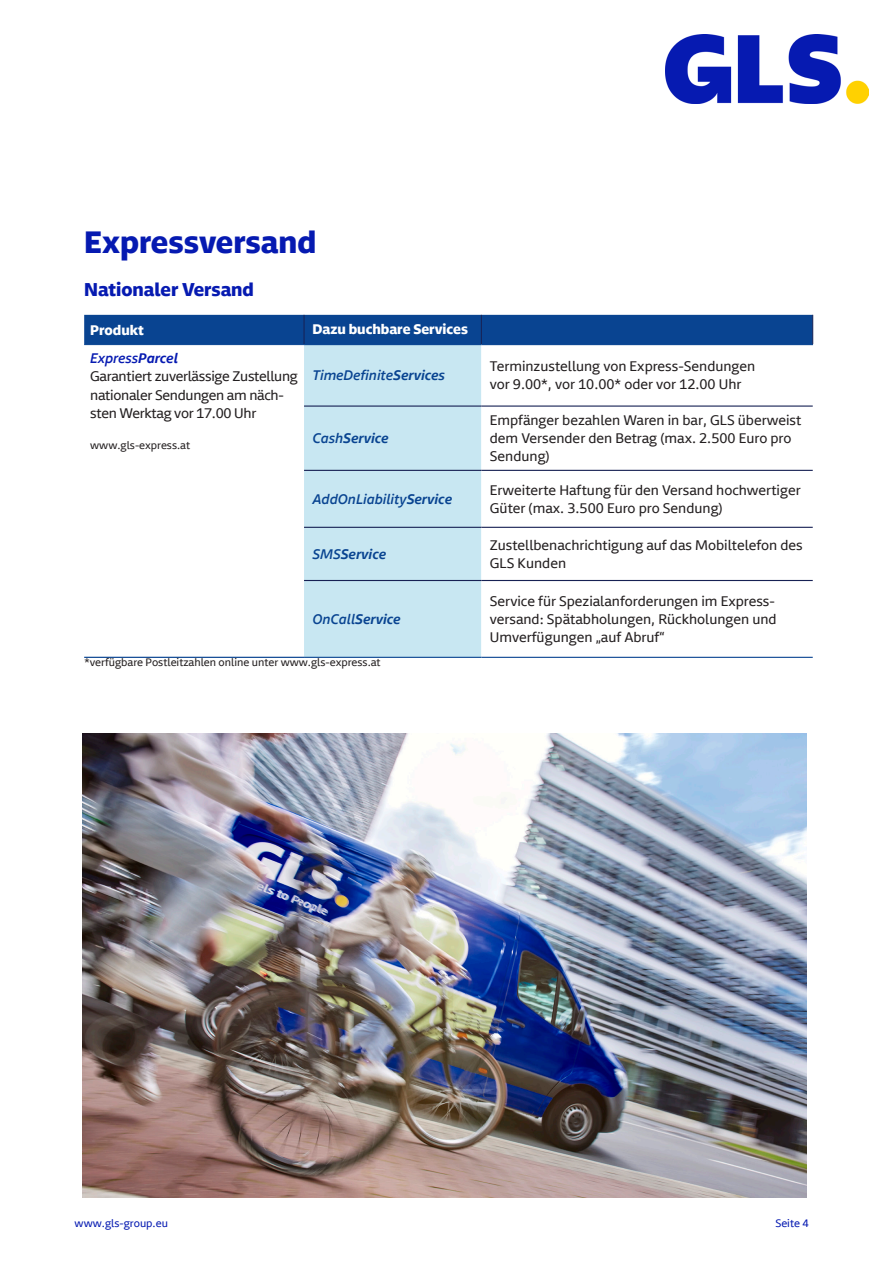
<style>
.page{position:relative;width:893px;height:1263px;background:#fff}
.page>*{position:absolute;margin:0;border:0;box-sizing:border-box;transform-origin:0 0}
.t1{font:700 30px "Newson GLSDTP";color:#061ab1}
.t2{font:700 18px "Newson GLSDTP";color:#061ab1}
.t3{font:13.5px/18.3px "Newson GLSDTP";color:#231f20}
.t4{font:13.5px/18.3px "Newson GLSDTP";letter-spacing:-.02em;color:#231f20}
.t5{font:italic 500 13.5px "Newson GLSDTP";color:#094491}
.t6{font:italic 600 13.5px "Newson GLSDTP";color:#094491}
.t7{font:700 13.5px "Newson GLSDTP";color:#fff}
.t8{font:10.5px "Newson GLSDTP";color:#231f20}
.t9{font:10.5px "Newson GLSDTP";color:#061ab1}
.s1{font-weight:500;font-style:italic;color:#061ab1}
.s2{font-weight:600;font-style:italic;color:#061ab1}
.s3{font-weight:600}
.s4{font-weight:500}
</style>
<div class="page">
<div style="left:304px;top:345px;width:177px;height:312px;background:#c8e7f2"></div>
<svg style="left:481px;top:345px;width:332px;height:312px"></svg>
<div style="left:84px;top:315px;width:729px;height:29px;background:#094491"></div>
<hr style="left:304px;top:405px;width:177px;height:2px;background:#172154">
<hr style="left:481px;top:405px;width:332px;height:2px;background:#172154">
<hr style="left:304px;top:470px;width:177px;height:1px;background:#172154">
<hr style="left:481px;top:470px;width:332px;height:1px;background:#172154">
<hr style="left:304px;top:527px;width:177px;height:1px;background:#172154">
<hr style="left:481px;top:527px;width:332px;height:1px;background:#172154">
<hr style="left:304px;top:580px;width:177px;height:1px;background:#172154">
<hr style="left:481px;top:580px;width:332px;height:1px;background:#172154">
<hr style="left:84px;top:344px;width:220px;height:1px;background:#094491">
<hr style="left:304px;top:344px;width:177px;height:1px;background:#094491">
<hr style="left:481px;top:344px;width:332px;height:1px;background:#094491">
<hr style="left:84px;top:657px;width:220px;height:1px;background:#094491">
<hr style="left:304px;top:657px;width:177px;height:1px;background:#094491">
<hr style="left:481px;top:657px;width:332px;height:1px;background:#094491">
<img style="left:82px;top:733px;width:725px;height:465px">
<img style="left:665px;top:34px;width:204px;height:69px">
<h1 class="t1" style="left:84px;top:215px;width:234px">Expressversand</h1>
<h2 class="t2" style="left:84px;top:273px;width:171px">Nationaler Versand</h2>
<p class="t7" style="left:90px;top:317px;width:55px">Produkt</p>
<p class="t7" style="left:313px;top:317px;width:157px">Dazu buchbare Services</p>
<p class="t4" style="left:90px;top:347px;width:209px"><span class="s1">Express</span><span class="s2">Parcel<br></span>Garantiert zuverlässige Zustellung nationaler Sendungen am näch&shy;sten Werktag vor 17.00 Uhr</p>
<p class="t8" style="left:90px;top:436px;width:101px">www.gls-express.at</p>
<p class="t5" style="left:313px;top:363px;width:134px">TimeDefinite<span class="s3">Services</span></p>
<p class="t3" style="left:490px;top:355px;width:267px">Terminzustellung von Express-Sendungen vor 9.00*, vor 10.00* oder vor 12.00 Uhr</p>
<p class="t3" style="left:490px;top:409px;width:313px">Empfänger bezahlen Waren in bar, GLS -überweist dem Versender den Betrag (max. 2.500 Euro pro<br>Sendung)</p>
<p class="t6" style="left:313px;top:426px;width:78px"><span class="s4">Cash</span>Service</p>
<p class="t5" style="left:313px;top:487px;width:141px">AddOnLiability<span class="s3">Service</span></p>
<p class="t3" style="left:490px;top:479px;width:312px">Erweiterte Haftung für den Versand hochwertiger<br>Güter (max. 3.500 Euro pro Sendung)</p>
<p class="t6" style="left:313px;top:542px;width:75px"><span class="s4">SMS</span>Service</p>
<p class="t3" style="left:490px;top:534px;width:314px">Zustellbenachrichtigung auf das Mobiltelefon des<br>GLS Kunden</p>
<p class="t6" style="left:313px;top:607px;width:90px"><span class="s4">OnCall</span>Service</p>
<p class="t8" style="left:85px;top:653px;width:298px">*verfügbare Postleitzahlen online unter www.gls-express.at</p>
<p class="t3" style="left:490px;top:590px;width:288px">Service für Spezialanforderungen im Express&shy;versand: Spätabholungen, Rückholungen und<br>Umverfügungen „auf Abruf“</p>
<p class="t9" style="left:75px;top:1214px;width:95px">www.gls-group.eu</p>
<p class="t9" style="left:775px;top:1214px;width:35px">Seite 4</p>
</div>
